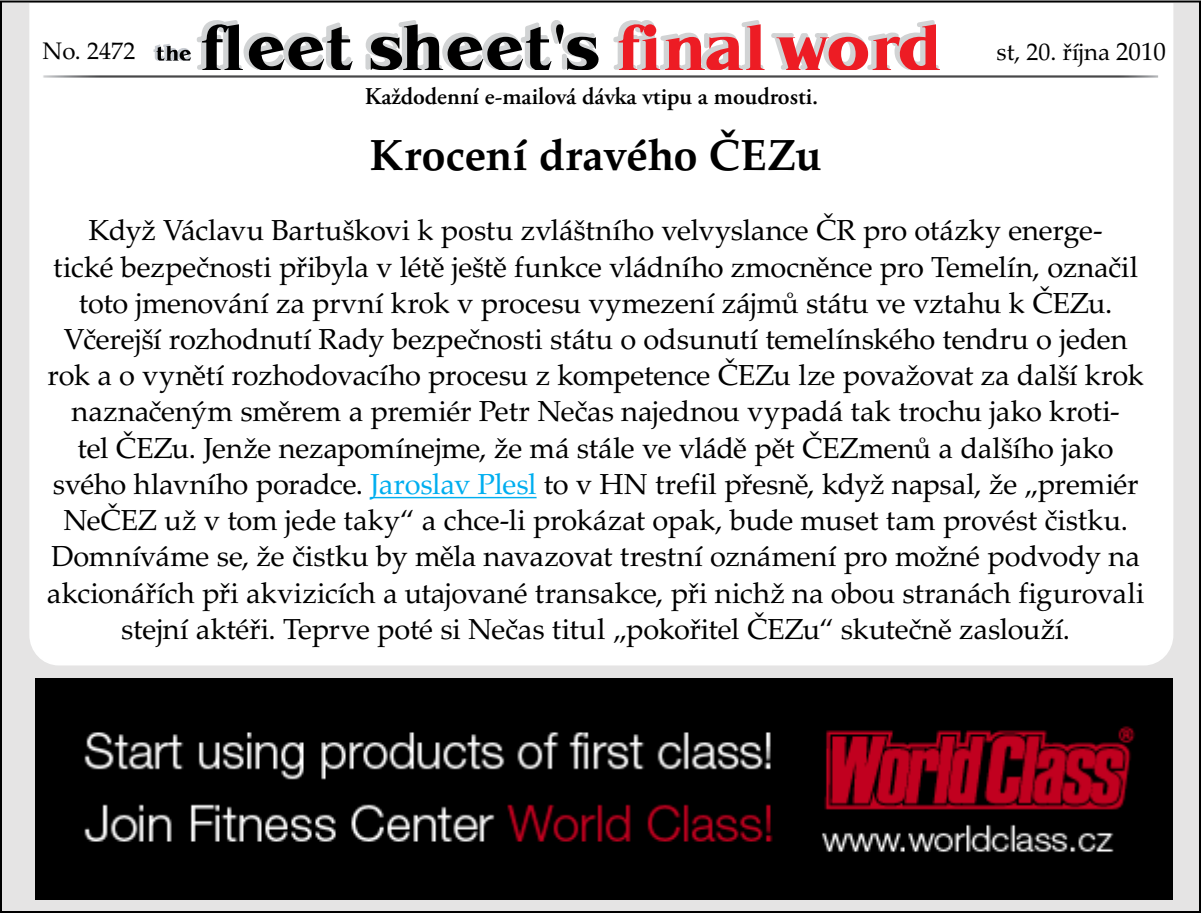
<style>
.page{position:relative;width:1201px;height:913px;background:#fff}
.page>*{position:absolute;margin:0;border:0;box-sizing:border-box;transform-origin:0 0}
.t1{font:700 43.6px "Palatino LTCE";letter-spacing:-.005em;color:#000}
.t2{font:29px/36.2px "Palatino LTCE";letter-spacing:-.01em;color:#000;text-align:center}
.t3{font:600 24px "Adobe Garamond Pro";color:#000}
.t4{font:24px "Palatino LTCE";color:#000}
.s1{font-size:25px}
.s2{color:#00aeef}
</style>
<div class="page">
<div style="left:1px;top:1px;width:1198px;height:910px;background:#e5e4e4"></div>
<div style="left:28px;top:1px;width:1146px;height:665px;background:#fff"></div>
<img style="left:40px;top:73px;width:1120px;height:7px">
<svg style="left:153px;top:20px;width:446px;height:50px;background:#a3a3a4"></svg>
<svg style="left:611px;top:20px;width:328px;height:50px;background:#eda0a3"></svg>
<img style="left:36px;top:678px;width:1136px;height:220px">
<hr style="left:370px;top:496px;width:166px;height:2px;background:#00aeef">
<p class="t4" style="left:42px;top:37px;width:94px">No. 2472</p>
<p class="t4" style="left:996px;top:38px;width:171px">st, 20. října <span class="s1">2010</span></p>
<p class="t3" style="left:365px;top:83px;width:455px">Každodenní e-mailová dávka vtipu a moudrosti.</p>
<h1 class="t1" style="left:369px;top:129px;width:453px">Krocení dravého ČEZu</h1>
<p class="t2" style="left:47px;top:213px;width:1098px">Když Václavu Bartuškovi k postu zvláštního velvyslance ČR pro otázky energe-<br>tické bezpečnosti přibyla v létě ještě funkce vládního zmocněnce pro Temelín, označil toto jmenování za první krok v procesu vymezení zájmů státu ve vztahu k ČEZu.<br>Včerejší rozhodnutí Rady bezpečnosti státu o odsunutí temelínského tendru o jeden rok a o vynětí rozhodovacího procesu z kompetence ČEZu lze považovat za další krok naznačeným směrem a premiér Petr Nečas najednou vypadá tak trochu jako kroti-<br>tel ČEZu. Jenže nezapomínejme, že má stále ve vládě pět ČEZmenů a dalšího jako svého hlavního poradce. <span class="s2">Jaroslav Plesl</span> to v HN trefil přesně, když napsal, že „premiér NeČEZ už v tom jede taky“ a chce-li prokázat opak, bude muset tam provést čistku.<br>Domníváme se, že čistku by měla navazovat trestní oznámení pro možné podvody na akcionářích při akvizicích a utajované transakce, při nichž na obou stranách figurovali stejní aktéři. Teprve poté si Nečas titul „pokořitel ČEZu“ skutečně zaslouží.</p>
</div>
